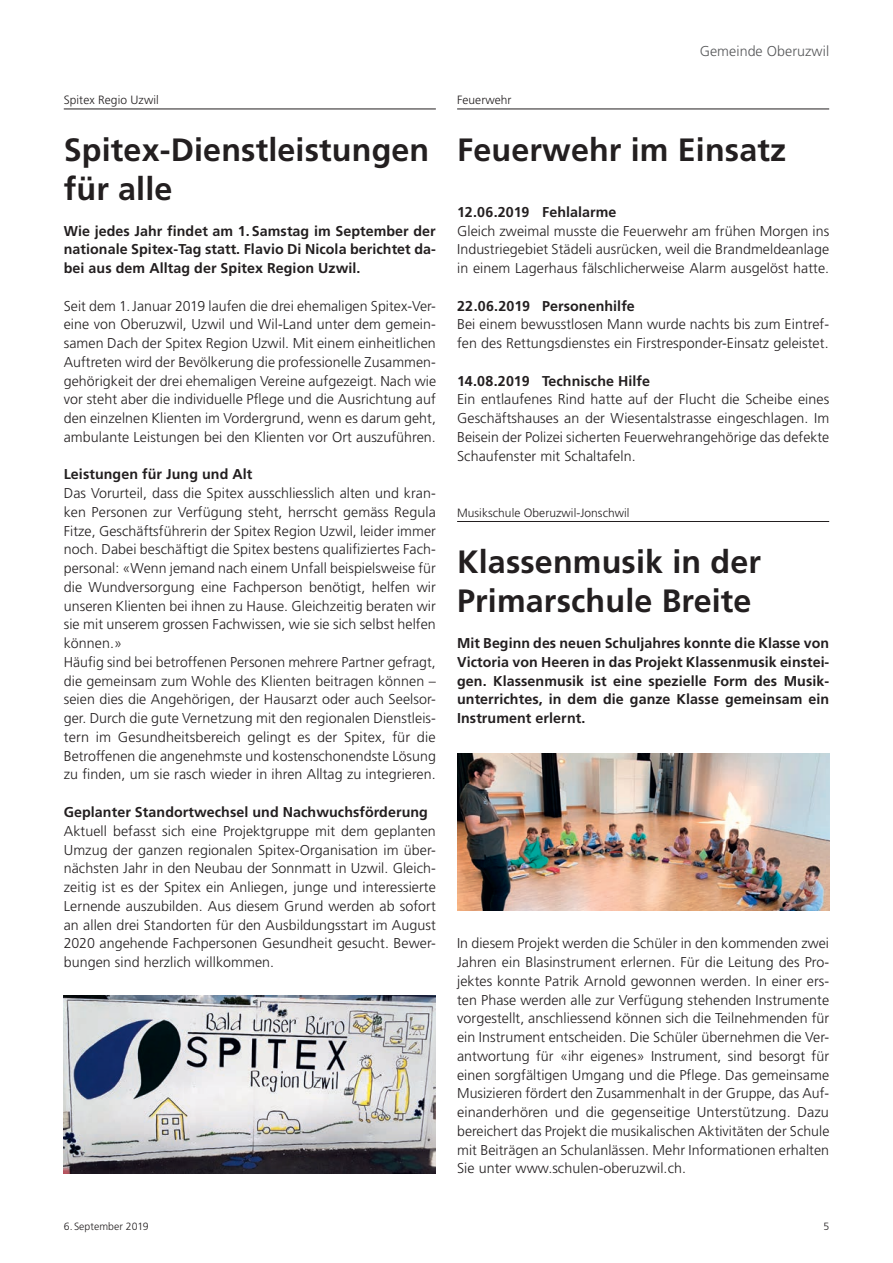
<style>
.page{position:relative;width:893px;height:1263px;background:#fff}
.page>*{position:absolute;margin:0;border:0;box-sizing:border-box;transform-origin:0 0}
.t1{font:700 32.25px/39px "Frutiger LT Std";letter-spacing:.005em;color:#231f20}
.t2{font:300 14.25px/18.8px "Frutiger LT Std";letter-spacing:.005em;color:#231f20;text-align:justify}
.t3{font:700 14.25px/18.8px "Frutiger LT Std";letter-spacing:.005em;color:#231f20;text-align:justify}
.t4{font:300 14.25px "Frutiger LT Std";letter-spacing:.005em;color:#57585a}
.t5{font:300 12px "Frutiger LT Std";letter-spacing:.005em;color:#231f20}
.t6{font:300 10.5px "Frutiger LT Std";letter-spacing:.005em;color:#231f20}
</style>
<div class="page">
<hr style="left:64px;top:109px;width:372px;height:1px;background:#231f20">
<img style="left:64px;top:996px;width:372px;height:177px">
<hr style="left:457px;top:109px;width:372px;height:1px;background:#231f20">
<hr style="left:457px;top:521px;width:372px;height:1px;background:#231f20">
<img style="left:457px;top:753px;width:372px;height:158px">
<p class="t5" style="left:64px;top:93px;width:97px">Spitex Regio Uzwil</p>
<h1 class="t1" style="left:64px;top:130px;width:367px">Spitex-Dienstleistungen für alle</h1>
<p class="t3" style="left:64px;top:221px;width:374px">Wie jedes Jahr findet am 1.Samstag im September der nationale Spitex-Tag statt. Flavio Di Nicola berichtet da&shy;bei aus dem Alltag der Spitex Region Uzwil.</p>
<p class="t2" style="left:64px;top:297px;width:374px">Seit dem 1.Januar 2019 laufen die drei ehemaligen Spitex-Ver&shy;eine von Oberuzwil, Uzwil und Wil-Land unter dem gemein&shy;samen Dach der Spitex Region Uzwil. Mit einem einheitlichen Auftreten wird der Bevölkerung die professionelle Zusammen&shy;gehörigkeit der drei ehemaligen Vereine aufgezeigt. Nach wie vor steht aber die individuelle Pflege und die Ausrichtung auf den einzelnen Klienten im Vordergrund, wenn es darum geht, ambulante Leistungen bei den Klienten vor Ort auszuführen.</p>
<p class="t3" style="left:64px;top:465px;width:190px">Leistungen für Jung und Alt</p>
<p class="t2" style="left:64px;top:484px;width:374px;text-align:left">Das Vorurteil, dass die Spitex ausschliesslich alten und kran&shy;ken Personen zur Verfügung steht, herrscht gemäss Regula Fitze, Geschäftsführerin der Spitex Region Uzwil, leider immer noch. Dabei beschäftigt die Spitex bestens qualifiziertes Fach&shy;personal: «Wenn jemand nach einem Unfall beispielsweise für die Wundversorgung eine Fachperson benötigt, helfen wir unseren Klienten bei ihnen zu Hause. Gleichzeitig beraten wir sie mit unserem grossen Fachwissen, wie sie sich selbst helfen können.»<br>Häufig sind bei betroffenen Personen mehrere Partner gefragt, die gemeinsam zum Wohle des Klienten beitragen können – seien dies die Angehörigen, der Hausarzt oder auch Seelsor&shy;ger. Durch die gute Vernetzung mit den regionalen Dienstleis&shy;tern im Gesundheitsbereich gelingt es der Spitex, für die Betroffenen die angenehmste und kostenschonendste Lösung zu finden, um sie rasch wieder in ihren Alltag zu integrieren.</p>
<p class="t3" style="left:64px;top:803px;width:366px">Geplanter Standortwechsel und Nachwuchsförderung</p>
<p class="t2" style="left:64px;top:822px;width:374px">Aktuell befasst sich eine Projektgruppe mit dem geplanten Umzug der ganzen regionalen Spitex-Organisation im über&shy;nächsten Jahr in den Neubau der Sonnmatt in Uzwil. Gleich&shy;zeitig ist es der Spitex ein Anliegen, junge und interessierte Lernende auszubilden. Aus diesem Grund werden ab sofort an allen drei Standorten für den Ausbildungsstart im August 2020 angehende Fachpersonen Gesundheit gesucht. Bewer&shy;bungen sind herzlich willkommen.</p>
<p class="t4" style="left:700px;top:43px;width:131px">Gemeinde Oberuzwil</p>
<p class="t5" style="left:457px;top:93px;width:56px">Feuerwehr</p>
<h1 class="t1" style="left:457px;top:130px;width:331px">Feuerwehr im Einsatz</h1>
<p class="t3" style="left:457px;top:203px;width:161px">12.06.2019 Fehlalarme</p>
<p class="t2" style="left:457px;top:222px;width:374px">Gleich zweimal musste die Feuerwehr am frühen Morgen ins Industriegebiet Städeli ausrücken, weil die Brandmeldeanlage in einem Lagerhaus fälschlicherweise Alarm ausgelöst hatte.</p>
<p class="t3" style="left:457px;top:296px;width:179px">22.06.2019 Personenhilfe</p>
<p class="t2" style="left:457px;top:315px;width:374px">Bei einem bewusstlosen Mann wurde nachts bis zum Eintref&shy;fen des Rettungsdienstes ein Firstresponder-Einsatz geleistet.</p>
<p class="t3" style="left:457px;top:371px;width:195px">14.08.2019 Technische Hilfe</p>
<p class="t2" style="left:457px;top:390px;width:374px">Ein entlaufenes Rind hatte auf der Flucht die Scheibe eines Geschäftshauses an der Wiesentalstrasse eingeschlagen. Im Beisein der Polizei sicherten Feuerwehrangehörige das defekte Schaufenster mit Schaltafeln.</p>
<p class="t5" style="left:457px;top:506px;width:174px">Musikschule Oberuzwil-Jonschwil</p>
<h1 class="t1" style="left:457px;top:543px;width:305px">Klassenmusik in der<br>Primarschule Breite</h1>
<p class="t3" style="left:457px;top:634px;width:374px">Mit Beginn des neuen Schuljahres konnte die Klasse von Victoria von Heeren in das Projekt Klassenmusik einstei&shy;gen. Klassenmusik ist eine spezielle Form des Musik&shy;unterrichtes, in dem die ganze Klasse gemeinsam ein Instrument erlernt.</p>
<p class="t2" style="left:457px;top:934px;width:374px">In diesem Projekt werden die Schüler in den kommenden zwei Jahren ein Blasinstrument erlernen. Für die Leitung des Pro&shy;jektes konnte Patrik Arnold gewonnen werden. In einer ers&shy;ten Phase werden alle zur Verfügung stehenden Instrumente vorgestellt, anschliessend können sich die Teilnehmenden für ein Instrument entscheiden. Die Schüler übernehmen die Ver&shy;antwortung für «ihr eigenes» Instrument, sind besorgt für einen sorgfältigen Umgang und die Pflege. Das gemeinsame Musizieren fördert den Zusammenhalt in der Gruppe, das Auf&shy;einanderhören und die gegenseitige Unterstützung. Dazu bereichert das Projekt die musikalischen Aktivitäten der Schule mit Beiträgen an Schulanlässen. Mehr Informationen erhalten Sie unter www.schulen-oberuzwil.ch.</p>
<p class="t6" style="left:64px;top:1220px;width:86px">6. September 2019</p>
<p class="t6" style="left:823px;top:1220px;width:7px">5</p>
</div>
